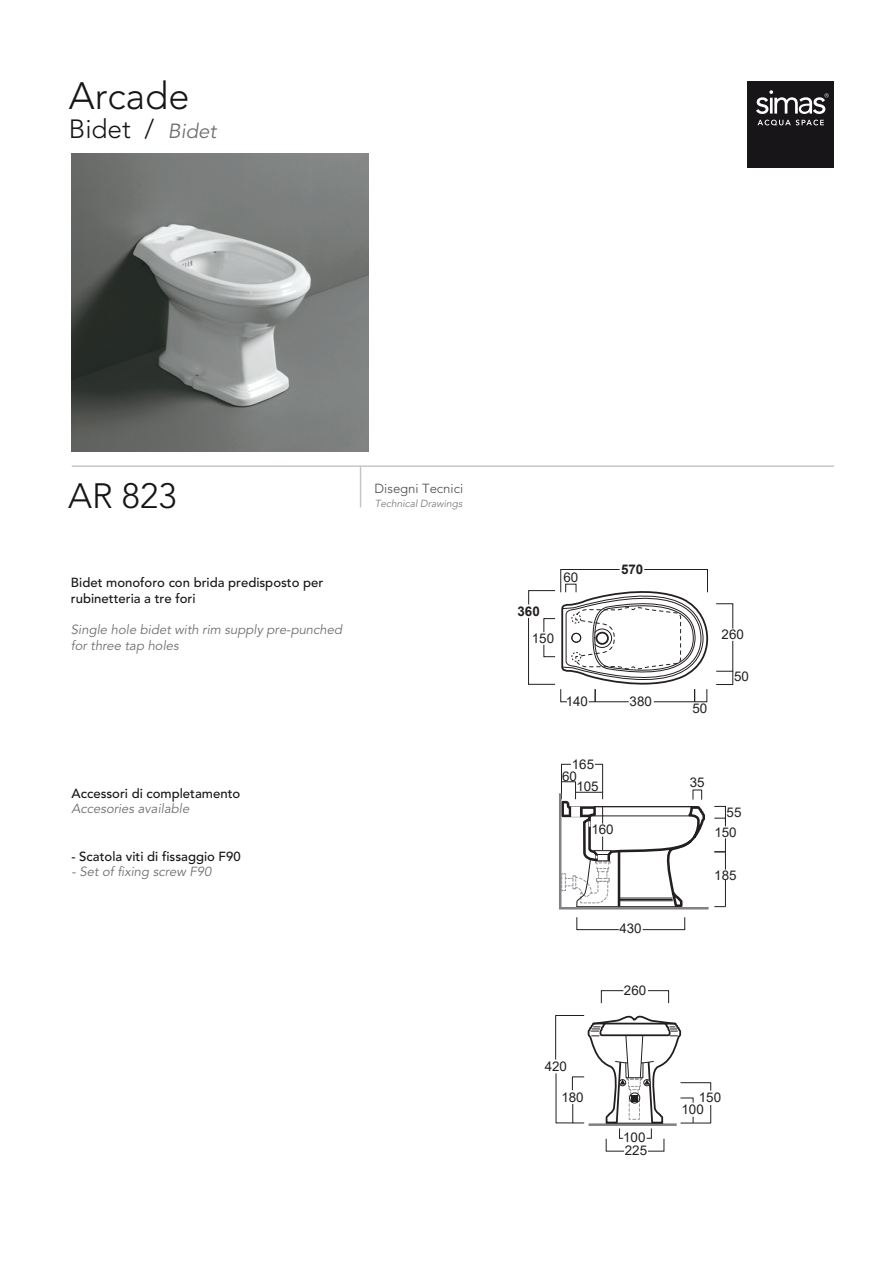
<style>
.page{position:relative;width:893px;height:1263px;background:#fff}
.page>*{position:absolute;margin:0;border:0;box-sizing:border-box;transform-origin:0 0}
.t1{font:300 37.8px "Avenir";color:#161518}
.t2{font:300 34.95px "Avenir";color:#161518}
.t3{font:300 26.25px "Avenir";color:#161518}
.t4{font:13.35px/11.9px "Arial";color:#231f20}
.t5{font:700 13.35px "Arial";color:#231f20}
.t6{font:500 13.05px/15.8px "Avenir";color:#161518}
.t7{font:italic 13.05px/15.8px "Avenir";color:#6f7072}
.t8{font:300 13.05px "Avenir";color:#47484a}
.t9{font:italic 300 10.2px "Avenir";color:#6f7072}
.s1{font-weight:400;font-style:italic;font-size:20.4px;color:#6f7072}
</style>
<div class="page">
<svg style="left:601px;top:990px;width:23px;height:14px"></svg>
<svg style="left:648px;top:990px;width:21px;height:14px"></svg>
<svg style="left:555px;top:1015px;width:156px;height:137px"></svg>
<svg style="left:528px;top:569px;width:205px;height:361px"></svg>
<hr style="left:594px;top:806px;width:104px;height:1px;background:#231f20">
<div style="left:571px;top:807px;width:9px;height:10px;background:#fff"></div>
<img style="left:72px;top:154px;width:297px;height:297px">
<hr style="left:72px;top:465px;width:762px;height:2px;background:#c4c4c6">
<hr style="left:360px;top:467px;width:1px;height:40px;background:#c4c4c6">
<div style="left:747px;top:81px;width:87px;height:87px;background:#171518"></div>
<svg style="left:756px;top:90px;width:73px;height:24px"></svg>
<svg style="left:757px;top:120px;width:67px;height:5px"></svg>
<h1 class="t1" style="left:69px;top:81px;width:122px">Arcade</h1>
<h3 class="t3" style="left:69px;top:118px;width:149px">Bidet / <span class="s1">Bidet</span></h3>
<h2 class="t2" style="left:68px;top:481px;width:110px">AR 823</h2>
<p class="t6" style="left:71px;top:576px;width:254px">Bidet monoforo con brida predisposto per rubinetteria a tre fori</p>
<p class="t7" style="left:71px;top:623px;width:273px">Single hole bidet with rim supply pre-punched for three tap holes</p>
<p class="t8" style="left:374px;top:483px;width:90px">Disegni Tecnici</p>
<p class="t9" style="left:375px;top:500px;width:89px">Technical Drawings</p>
<p class="t6" style="left:71px;top:787px;width:170px">Accessori di completamento</p>
<p class="t7" style="left:71px;top:803px;width:119px">Accesories available</p>
<p class="t6" style="left:71px;top:850px;width:171px">- Scatola viti di fissaggio F90</p>
<p class="t7" style="left:71px;top:865px;width:141px">- Set of fixing screw F90</p>
<p class="t5" style="left:517px;top:603px;width:24px">360</p>
<p class="t4" style="left:532px;top:632px;width:24px">150</p>
<p class="t4" style="left:563px;top:571px;width:16px">60</p>
<p class="t5" style="left:621px;top:562px;width:24px">570</p>
<p class="t4" style="left:566px;top:695px;width:24px">140</p>
<p class="t4" style="left:630px;top:695px;width:24px">380</p>
<p class="t4" style="left:692px;top:702px;width:16px">50</p>
<p class="t4" style="left:722px;top:629px;width:24px">260</p>
<p class="t4" style="left:734px;top:671px;width:16px">50</p>
<p class="t4" style="left:562px;top:758px;width:33px;text-indent:10px">165<br>60</p>
<p class="t4" style="left:576px;top:781px;width:24px">105</p>
<p class="t4" style="left:690px;top:777px;width:16px">35</p>
<p class="t4" style="left:591px;top:824px;width:24px">160</p>
<p class="t4" style="left:727px;top:807px;width:16px">55</p>
<p class="t4" style="left:714px;top:827px;width:24px">150</p>
<p class="t4" style="left:714px;top:870px;width:24px">185</p>
<p class="t4" style="left:619px;top:923px;width:24px">430</p>
<p class="t4" style="left:624px;top:985px;width:24px">260</p>
<p class="t4" style="left:545px;top:1060px;width:24px">420</p>
<p class="t4" style="left:561px;top:1092px;width:24px">180</p>
<p class="t4" style="left:623px;top:1132px;width:24px">100</p>
<p class="t4" style="left:625px;top:1144px;width:24px">225</p>
<p class="t4" style="left:681px;top:1092px;width:41px;text-indent:17px">150<br>100</p>
</div>
